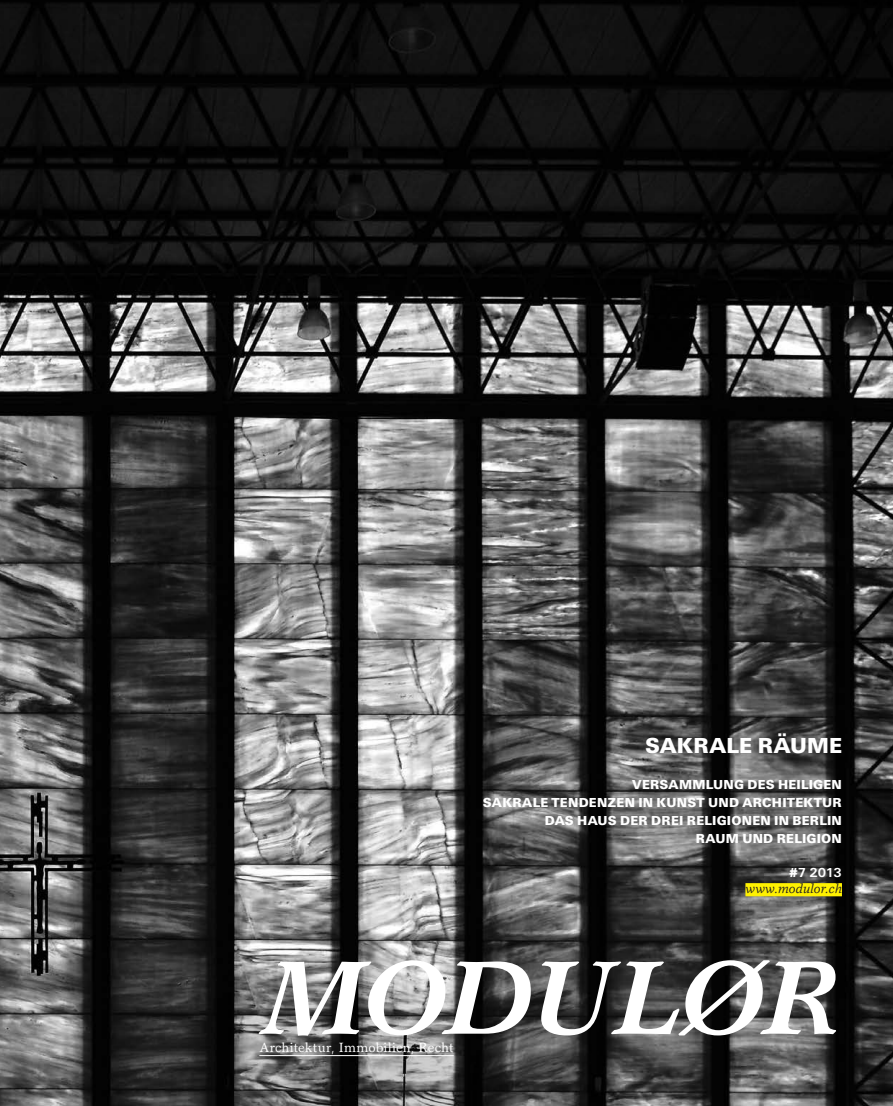
<style>
.page{position:relative;width:893px;height:1106px;background:#fff}
.page>*{position:absolute;margin:0;border:0;box-sizing:border-box;transform-origin:0 0}
.t1{font:italic 700 105px "Garth Graphic";letter-spacing:-.03em;color:#fff}
.t2{font:900 22.5px "Unitus T";letter-spacing:.01em;color:#fff}
.t3{font:900 13.5px/18px "Unitus T";letter-spacing:.02em;color:#fff;text-align:right}
.t4{font:13.5px "Garth Graphic";color:#fff}
.t5{font:italic 13.5px "Garth Graphic";letter-spacing:.005em;color:#231f20}
.t6{font:700 13.5px "Unitus T";color:#fff}
</style>
<div class="page">
<img style="left:0;top:0;width:893px;height:1106px">
<div style="left:745px;top:883px;width:97px;height:13px;background:#fff101"></div>
<hr style="left:259px;top:1055px;width:195px;height:1px;background:#fff">
<h2 class="t2" style="left:645px;top:733px;width:198px">SAKRALE RÄUME</h2>
<p class="t3" style="left:483px;top:775px;width:361px">VERSAMMLUNG DES HEILIGEN<br>SAKRALE TENDENZEN IN KUNST UND ARCHITEKTUR<br>DAS HAUS DER DREI RELIGIONEN IN BERLIN<br>RAUM UND RELIGION</p>
<p class="t6" style="left:789px;top:865px;width:54px">#7 2013</p>
<p class="t5" style="left:745px;top:880px;width:98px">www.modulor.ch</p>
<h1 class="t1" style="left:261px;top:935px;width:583px">MODULØR</h1>
<p class="t4" style="left:259px;top:1039px;width:196px">Architektur, Immobilien, Recht</p>
</div>
